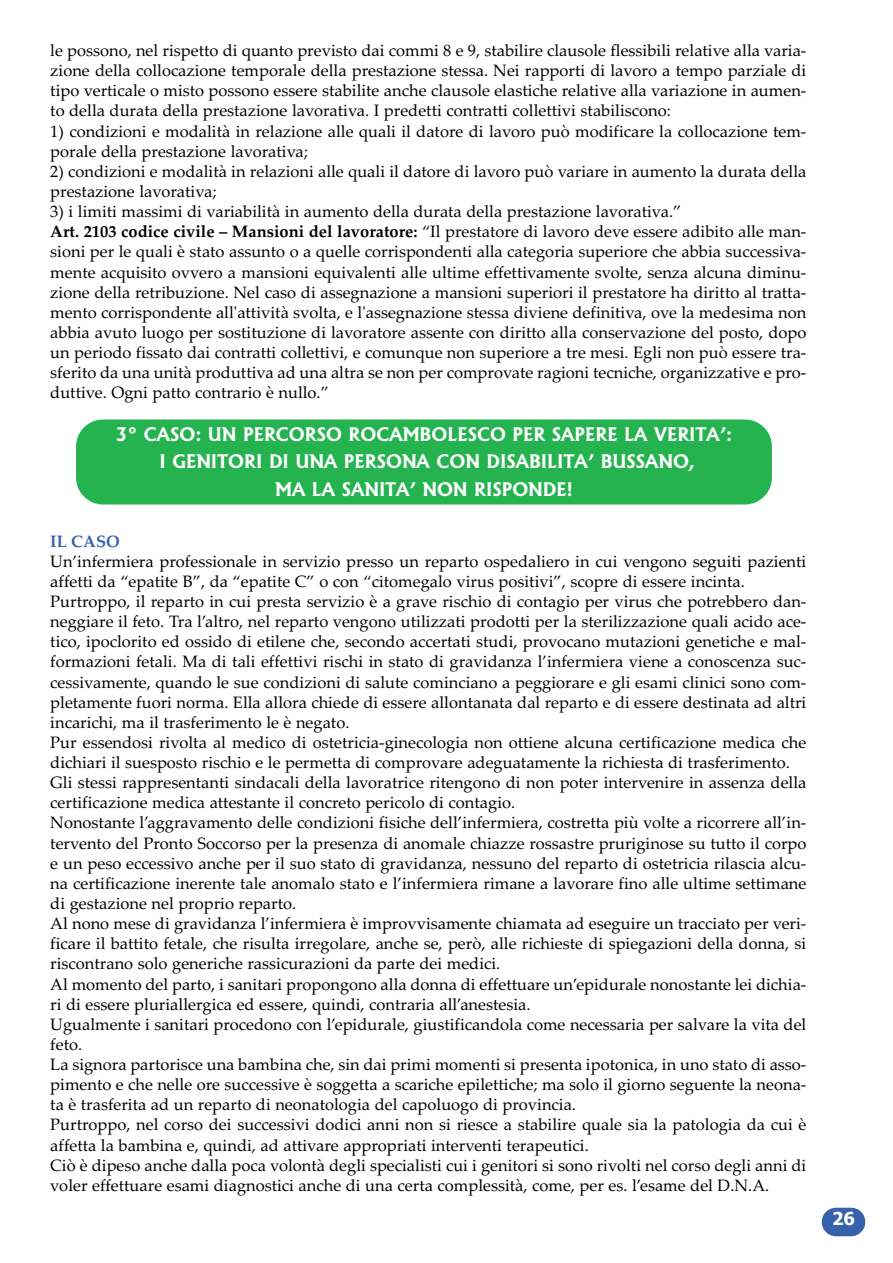
<style>
.page{position:relative;width:893px;height:1263px;background:#fff}
.page>*{position:absolute;margin:0;border:0;box-sizing:border-box;transform-origin:0 0}
.t1{font:700 18px/27.6px "Albertus";color:#fff;text-align:center}
.t2{font:700 18px "Tahoma";color:#fff}
.t3{font:16.5px/20.1px "Palatino Linotype";color:#000}
.t4{font:700 16.5px "Palatino Linotype";color:#3761aa}
.s1{font-weight:700}
</style>
<div class="page">
<div style="left:76px;top:419px;width:696px;height:85px;background:#24b34f;border-radius:27px"></div>
<div style="left:822px;top:1208px;width:43px;height:28px;background:#3761aa;border-radius:14px"></div>
<p class="t3" style="left:50px;top:40px;width:758px;text-align:justify">le possono, nel rispetto di quanto previsto dai commi 8 e 9, stabilire clausole flessibili relative alla varia&shy;zione della collocazione temporale della prestazione stessa. Nei rapporti di lavoro a tempo parziale di tipo verticale o misto possono essere stabilite anche clausole elastiche relative alla variazione in aumen&shy;to della durata della prestazione lavorativa. I predetti contratti collettivi stabiliscono:</p>
<p class="t3" style="left:50px;top:121px;width:758px">1) condizioni e modalità in relazione alle quali il datore di lavoro può modificare la collocazione tem&shy;porale della prestazione lavorativa;</p>
<p class="t3" style="left:50px;top:161px;width:758px">2) condizioni e modalità in relazioni alle quali il datore di lavoro può variare in aumento la durata della prestazione lavorativa;</p>
<p class="t3" style="left:50px;top:201px;width:758px">3) i limiti massimi di variabilità in aumento della durata della prestazione lavorativa.”<br><span class="s1">Art. 2103 codice civile – Mansioni del lavoratore:</span> “Il prestatore di lavoro deve essere adibito alle man&shy;sioni per le quali è stato assunto o a quelle corrispondenti alla categoria superiore che abbia successiva&shy;mente acquisito ovvero a mansioni equivalenti alle ultime effettivamente svolte, senza alcuna diminu&shy;zione della retribuzione. Nel caso di assegnazione a mansioni superiori il prestatore ha diritto al tratta&shy;mento corrispondente all'attività svolta, e l'assegnazione stessa diviene definitiva, ove la medesima non abbia avuto luogo per sostituzione di lavoratore assente con diritto alla conservazione del posto, dopo un periodo fissato dai contratti collettivi, e comunque non superiore a tre mesi. Egli non può essere tra&shy;sferito da una unità produttiva ad una altra se non per comprovate ragioni tecniche, organizzative e pro&shy;duttive. Ogni patto contrario è nullo.”</p>
<p class="t1" style="left:116px;top:421px;width:618px">3° CASO: UN PERCORSO ROCAMBOLESCO PER SAPERE LA VERITA’:<br>I GENITORI DI UNA PERSONA CON DISABILITA’ BUSSANO,<br>MA LA SANITA’ NON RISPONDE!</p>
<p class="t4" style="left:50px;top:531px;width:71px">IL CASO</p>
<p class="t3" style="left:50px;top:551px;width:758px">Un’infermiera professionale in servizio presso un reparto ospedaliero in cui vengono seguiti pazienti affetti da “epatite B”, da “epatite C” o con “citomegalo virus positivi”, scopre di essere incinta.<br>Purtroppo, il reparto in cui presta servizio è a grave rischio di contagio per virus che potrebbero dan&shy;neggiare il feto. Tra l’altro, nel reparto vengono utilizzati prodotti per la sterilizzazione quali acido ace&shy;tico, ipoclorito ed ossido di etilene che, secondo accertati studi, provocano mutazioni genetiche e mal&shy;formazioni fetali. Ma di tali effettivi rischi in stato di gravidanza l’infermiera viene a conoscenza suc&shy;cessivamente, quando le sue condizioni di salute cominciano a peggiorare e gli esami clinici sono com&shy;pletamente fuori norma. Ella allora chiede di essere allontanata dal reparto e di essere destinata ad altri incarichi, ma il trasferimento le è negato.<br>Pur essendosi rivolta al medico di ostetricia-ginecologia non ottiene alcuna certificazione medica che dichiari il suesposto rischio e le permetta di comprovare adeguatamente la richiesta di trasferimento.<br>Gli stessi rappresentanti sindacali della lavoratrice ritengono di non poter intervenire in assenza della certificazione medica attestante il concreto pericolo di contagio.<br>Nonostante l’aggravamento delle condizioni fisiche dell’infermiera, costretta più volte a ricorrere all’in&shy;tervento del Pronto Soccorso per la presenza di anomale chiazze rossastre pruriginose su tutto il corpo e un peso eccessivo anche per il suo stato di gravidanza, nessuno del reparto di ostetricia rilascia alcu&shy;na certificazione inerente tale anomalo stato e l’infermiera rimane a lavorare fino alle ultime settimane di gestazione nel proprio reparto.<br>Al nono mese di gravidanza l’infermiera è improvvisamente chiamata ad eseguire un tracciato per veri&shy;ficare il battito fetale, che risulta irregolare, anche se, però, alle richieste di spiegazioni della donna, si riscontrano solo generiche rassicurazioni da parte dei medici.<br>Al momento del parto, i sanitari propongono alla donna di effettuare un’epidurale nonostante lei dichia&shy;ri di essere pluriallergica ed essere, quindi, contraria all’anestesia.<br>Ugualmente i sanitari procedono con l’epidurale, giustificandola come necessaria per salvare la vita del feto.<br>La signora partorisce una bambina che, sin dai primi momenti si presenta ipotonica, in uno stato di asso&shy;pimento e che nelle ore successive è soggetta a scariche epilettiche; ma solo il giorno seguente la neona&shy;ta è trasferita ad un reparto di neonatologia del capoluogo di provincia.<br>Purtroppo, nel corso dei successivi dodici anni non si riesce a stabilire quale sia la patologia da cui è affetta la bambina e, quindi, ad attivare appropriati interventi terapeutici.<br>Ciò è dipeso anche dalla poca volontà degli specialisti cui i genitori si sono rivolti nel corso degli anni di voler effettuare esami diagnostici anche di una certa complessità, come, per es. l’esame del D.N.A.</p>
<p class="t2" style="left:832px;top:1208px;width:24px">26</p>
</div>
